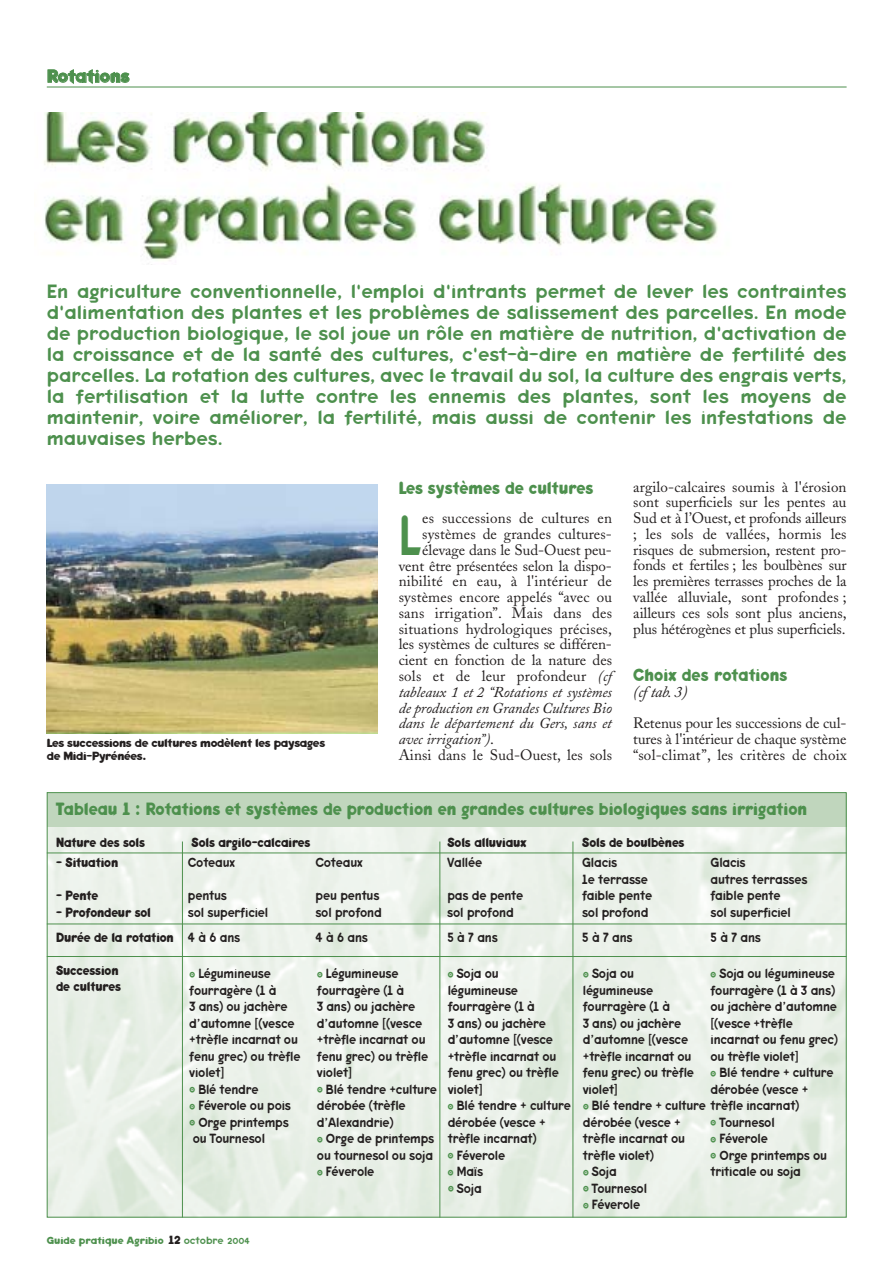
<style>
.page{position:relative;width:893px;height:1263px;background:#fff}
.page>*{position:absolute;margin:0;border:0;box-sizing:border-box;transform-origin:0 0}
.t1{font:56.85px "Keedy Sans Reg";color:#4d904d;scale:.8 1}
.t2{font:19.5px/21px "Keedy Sans Reg";color:#4d904d;text-align:justify}
.t3{font:700 18px "Keedy Sans";color:#4d904d;scale:.9 1}
.t4{font:700 18px "Keedy Sans";color:#4d904d}
.t5{font:italic 15.75px "Adobe Caslon";color:#231f1f}
.t6{font:15px/15.8px "Adobe Caslon";letter-spacing:.005em;color:#231f1f;text-align:justify}
.t7{font:italic 15px "Adobe Caslon";letter-spacing:-.005em;color:#231f1f}
.t8{font:13.5px/16.5px "Keedy Sans Reg";letter-spacing:-.015em;color:#231f1f;scale:.9 1}
.t9{font:700 13.5px/16.5px "Keedy Sans";letter-spacing:-.015em;color:#231f1f;scale:.9 1}
.t10{font:700 12px/13.5px "Keedy Sans";letter-spacing:-.025em;color:#231f1f}
.t11{font:700 10.5px "Keedy Sans";color:#4d904d}
.s1{font-style:italic}
.s2{font-style:normal}
.s3{font-family:"Keedy Sans Reg";font-weight:400}
.s4{font-family:"Keedy Sans";font-weight:700;color:#4d904d}
.s5{font-size:12px;color:#231f1f}
.s6{font-family:"Keedy Sans Reg";font-weight:400;font-size:9px}
</style>
<div class="page">
<div style="left:47px;top:793px;width:799px;height:33px;background:#c0d6bd"></div>
<hr style="left:47px;top:87px;width:799px;height:1px;background:#4d904d">
<img style="left:47px;top:485px;width:330px;height:249px">
<hr style="left:47px;top:924px;width:799px;height:1px;background:#4d904d">
<hr style="left:47px;top:853px;width:799px;height:1px;background:#4d904d">
<hr style="left:47px;top:956px;width:799px;height:1px;background:#4d904d">
<hr style="left:182px;top:842px;width:1px;height:376px;background:#4d904d">
<hr style="left:439px;top:842px;width:1px;height:376px;background:#4d904d">
<hr style="left:572px;top:842px;width:1px;height:376px;background:#4d904d">
<img style="left:44px;top:113px;width:674px;height:151px">
<h3 class="t4" style="left:47px;top:69px;width:84px">Rotations</h3>
<p class="t2" style="left:47px;top:284px;width:801px">En agriculture conventionnelle, l'emploi d'intrants permet de lever les contraintes d'alimentation des plantes et les problèmes de salissement des parcelles. En mode de production biologique, le sol joue un rôle en matière de nutrition, d'activation de la croissance et de la santé des cultures, c'est-à-dire en matière de fertilité des parcelles. La rotation des cultures, avec le travail du sol, la culture des engrais verts, la fertilisation et la lutte contre les ennemis des plantes, sont les moyens de maintenir, voire améliorer, la fertilité, mais aussi de contenir les infestations de mauvaises herbes.</p>
<h3 class="t3" style="left:398px;top:481px;width:218px">Les systèmes de cultures</h3>
<h1 class="t1" style="left:398px;top:513px;width:28px">L</h1>
<p class="t6" style="left:422px;top:512px;width:191px">es successions de cultures en</p>
<p class="t6" style="left:633px;top:480px;width:215px">argilo-calcaires soumis à l'érosion sont superficiels sur les pentes au Sud et à l’Ouest, et profonds ailleurs ; les sols de vallées, hormis les risques de submersion, restent pro&shy;fonds et fertiles ; les boulbènes sur les premières terrasses proches de la vallée alluviale, sont profondes ; ailleurs ces sols sont plus anciens, plus hétérogènes et plus superficiels.</p>
<h3 class="t3" style="left:633px;top:668px;width:173px">Choix des rotations</h3>
<p class="t5" style="left:633px;top:685px;width:56px">(cf tab. 3)</p>
<p class="t6" style="left:633px;top:717px;width:215px">Retenus pour les successions de cul&shy;tures à l'intérieur de chaque système “sol-climat”, les critères de choix</p>
<p class="t6" style="left:422px;top:528px;width:191px">systèmes de grandes cultures-</p>
<p class="t6" style="left:422px;top:544px;width:191px">élevage dans le Sud-Ouest peu-</p>
<p class="t6" style="left:398px;top:559px;width:215px">vent être présentées selon la dispo-</p>
<p class="t6" style="left:398px;top:575px;width:215px">nibilité en eau, à l'intérieur de</p>
<p class="t6" style="left:398px;top:591px;width:215px">systèmes encore appelés “avec ou</p>
<p class="t6" style="left:398px;top:607px;width:215px">sans irrigation”. Mais dans des</p>
<p class="t6" style="left:398px;top:622px;width:215px">situations hydrologiques précises,</p>
<p class="t6" style="left:398px;top:638px;width:215px">les systèmes de cultures se différen-</p>
<p class="t6" style="left:398px;top:654px;width:215px">cient en fonction de la nature des</p>
<p class="t6" style="left:398px;top:670px;width:215px">sols et de leur profondeur <span class="s1">(cf</span></p>
<p class="t7" style="left:398px;top:686px;width:215px">tableaux 1 et 2 “Rotations et systèmes</p>
<p class="t7" style="left:398px;top:701px;width:215px">de production en Grandes Cultures Bio</p>
<p class="t7" style="left:398px;top:717px;width:215px">dans le département du Gers, sans et</p>
<p class="t7" style="left:398px;top:733px;width:97px">avec irrigation”)<span class="s2">.</span></p>
<p class="t6" style="left:398px;top:749px;width:215px">Ainsi dans le Sud-Ouest, les sols</p>
<p class="t10" style="left:47px;top:737px;width:280px">Les successions de cultures modèlent les paysages de Midi-Pyrénées.</p>
<h3 class="t3" style="left:56px;top:803px;width:836px">Tableau 1 : Rotations et systèmes de production en grandes cultures biologiques sans irrigation</h3>
<p class="t9" style="left:56px;top:835px;width:100px">Nature des sols</p>
<p class="t9" style="left:192px;top:835px;width:134px">Sols argilo-calcaires</p>
<p class="t9" style="left:447px;top:835px;width:90px">Sols alluviaux</p>
<p class="t9" style="left:582px;top:835px;width:115px">Sols de boulbènes</p>
<p class="t9" style="left:56px;top:856px;width:71px">- Situation</p>
<p class="t8" style="left:188px;top:856px;width:54px">Coteaux</p>
<p class="t8" style="left:315px;top:856px;width:54px">Coteaux</p>
<p class="t8" style="left:447px;top:856px;width:40px">Vallée</p>
<p class="t8" style="left:582px;top:856px;width:40px">Glacis</p>
<p class="t8" style="left:710px;top:856px;width:40px">Glacis</p>
<p class="t8" style="left:582px;top:873px;width:74px">1e terrasse</p>
<p class="t8" style="left:710px;top:873px;width:109px">autres terrasses</p>
<p class="t9" style="left:56px;top:889px;width:48px">- Pente</p>
<p class="t8" style="left:188px;top:889px;width:45px">pentus</p>
<p class="t8" style="left:315px;top:889px;width:72px">peu pentus</p>
<p class="t8" style="left:447px;top:889px;width:86px">pas de pente</p>
<p class="t8" style="left:582px;top:889px;width:79px">faible pente</p>
<p class="t8" style="left:710px;top:889px;width:79px">faible pente</p>
<p class="t9" style="left:56px;top:905px;width:107px">- Profondeur sol</p>
<p class="t8" style="left:188px;top:906px;width:91px">sol superficiel</p>
<p class="t8" style="left:315px;top:906px;width:75px">sol profond</p>
<p class="t8" style="left:447px;top:906px;width:75px">sol profond</p>
<p class="t8" style="left:582px;top:906px;width:75px">sol profond</p>
<p class="t8" style="left:710px;top:906px;width:91px">sol superficiel</p>
<p class="t9" style="left:56px;top:930px;width:206px">Durée de la rotation <span class="s3">4 à 6 ans</span></p>
<p class="t8" style="left:315px;top:931px;width:60px">4 à 6 ans</p>
<p class="t8" style="left:447px;top:931px;width:57px">5 à 7 ans</p>
<p class="t8" style="left:582px;top:931px;width:57px">5 à 7 ans</p>
<p class="t8" style="left:710px;top:931px;width:57px">5 à 7 ans</p>
<p class="t9" style="left:56px;top:963px;width:74px">Succession de cultures</p>
<p class="t8" style="left:189px;top:967px;width:125px"><span class="s4">•</span> Légumineuse fourragère (1 à<br>3 ans) ou jachère d’automne [(vesce +trèfle incarnat ou fenu grec) ou trèfle violet]</p>
<p class="t8" style="left:189px;top:1083px;width:79px"><span class="s4">•</span> Blé tendre</p>
<p class="t8" style="left:189px;top:1099px;width:115px"><span class="s4">•</span> Féverole ou pois</p>
<p class="t8" style="left:189px;top:1116px;width:112px"><span class="s4">•</span> Orge printemps ou Tournesol</p>
<p class="t8" style="left:710px;top:967px;width:143px"><span class="s4">•</span> Soja ou légumineuse fourragère (1 à 3 ans) ou jachère d’automne [(vesce +trèfle incarnat ou fenu grec) ou trèfle violet]</p>
<p class="t8" style="left:710px;top:1066px;width:139px"><span class="s4">•</span> Blé tendre + culture dérobée (vesce +</p>
<p class="t8" style="left:710px;top:1116px;width:73px"><span class="s4">•</span> Tournesol</p>
<p class="t8" style="left:710px;top:1132px;width:65px"><span class="s4">•</span> Féverole</p>
<p class="t8" style="left:710px;top:1149px;width:131px"><span class="s4">•</span> Orge printemps ou triticale ou soja</p>
<p class="t8" style="left:317px;top:967px;width:125px"><span class="s4">•</span> Légumineuse fourragère (1 à<br>3 ans) ou jachère d’automne [(vesce +trèfle incarnat ou fenu grec) ou trèfle violet]</p>
<p class="t8" style="left:317px;top:1083px;width:135px"><span class="s4">•</span> Blé tendre +culture dérobée (trèfle d’Alexandrie)</p>
<p class="t8" style="left:317px;top:1132px;width:132px"><span class="s4">•</span> Orge de printemps ou tournesol ou soja</p>
<p class="t8" style="left:317px;top:1165px;width:65px"><span class="s4">•</span> Féverole</p>
<p class="t8" style="left:583px;top:967px;width:125px"><span class="s4">•</span> Soja ou légumineuse fourragère (1 à<br>3 ans) ou jachère d’automne [(vesce +trèfle incarnat ou fenu grec) ou trèfle violet]</p>
<p class="t8" style="left:582px;top:1099px;width:242px"><span class="s4">•</span> Blé tendre + culture trèfle incarnat) dérobée (vesce +<br>trèfle incarnat ou<br>trèfle violet)</p>
<p class="t8" style="left:582px;top:1165px;width:39px"><span class="s4">•</span> Soja</p>
<p class="t8" style="left:582px;top:1182px;width:73px"><span class="s4">•</span> Tournesol</p>
<p class="t8" style="left:582px;top:1198px;width:65px"><span class="s4">•</span> Féverole</p>
<p class="t8" style="left:447px;top:967px;width:125px"><span class="s4">•</span> Soja ou légumineuse fourragère (1 à<br>3 ans) ou jachère d’automne [(vesce +trèfle incarnat ou fenu grec) ou trèfle violet]</p>
<p class="t8" style="left:447px;top:1099px;width:139px"><span class="s4">•</span> Blé tendre + culture dérobée (vesce + trèfle incarnat)</p>
<p class="t8" style="left:447px;top:1149px;width:65px"><span class="s4">•</span> Féverole</p>
<p class="t8" style="left:447px;top:1165px;width:41px"><span class="s4">•</span> Maïs</p>
<p class="t8" style="left:447px;top:1182px;width:39px"><span class="s4">•</span> Soja</p>
<p class="t11" style="left:47px;top:1236px;width:204px">Guide pratique Agribio <span class="s5">12</span> <span class="s3">octobre</span> <span class="s6">2004</span></p>
</div>
